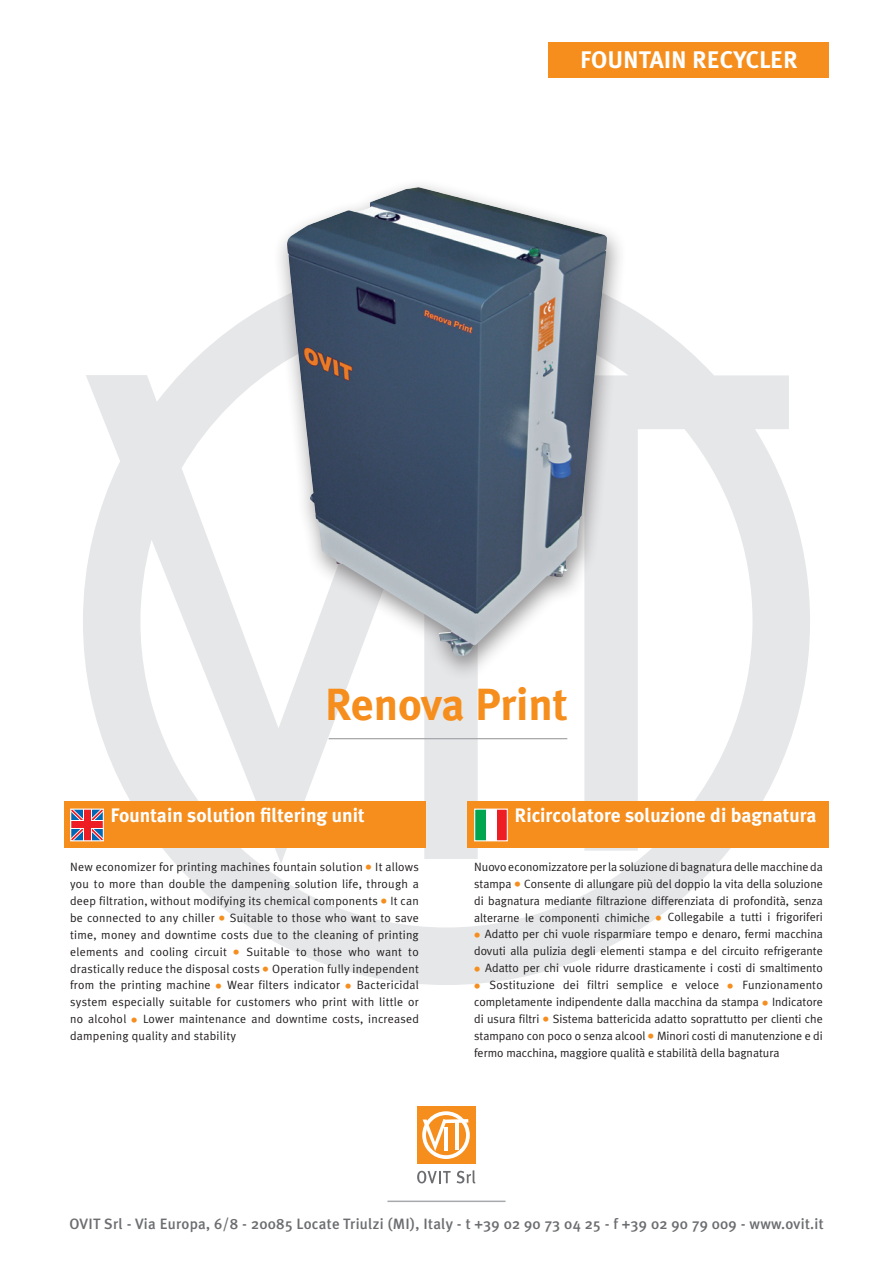
<style>
.page{position:relative;width:893px;height:1263px;background:#fff}
.page>*{position:absolute;margin:0;border:0;box-sizing:border-box;transform-origin:0 0}
.t1{font:700 45px "Meta Plus";color:#f68e1e}
.t2{font:700 24px "Meta Plus";color:#fff}
.t3{font:700 19.5px "Meta Plus";color:#fff}
.t4{font:500 15px "Meta Plus";letter-spacing:.02em;color:#6c6d70}
.t5{font:12px/17px "Meta Plus Normal";color:#231f20;text-align:justify}
.s1{font-family:"Times";font-size:18px;color:#f68e1e}
</style>
<div class="page">
<svg style="left:83px;top:304px;width:727px;height:681px"></svg>
<div style="left:549px;top:43px;width:280px;height:35px;background:#f68e1e"></div>
<hr style="left:329px;top:738px;width:238px;height:1px;background:#a8a9ad">
<hr style="left:387px;top:1200px;width:118px;height:2px;background:#a8a9ad">
<div style="left:417px;top:1106px;width:59px;height:57px;background:#f68e1e"></div>
<svg style="left:422px;top:1111px;width:48px;height:48px"></svg>
<div style="left:426px;top:1115px;width:40px;height:40px;background:#f68e1e;border-radius:50%"></div>
<svg style="left:423px;top:1119px;width:45px;height:32px"></svg>
<svg style="left:417px;top:1171px;width:34px;height:12px"></svg>
<svg style="left:457px;top:1170px;width:18px;height:13px"></svg>
<div style="left:270px;top:175px;width:356px;height:505px;background:#231f20;opacity:.5"></div>
<img style="left:287px;top:187px;width:320px;height:469px">
<div style="left:468px;top:801px;width:361px;height:47px;background:#f68e1e"></div>
<div style="left:64px;top:801px;width:361px;height:47px;background:#f68e1e"></div>
<div style="left:475px;top:809px;width:32px;height:32px;background:#ee1d23"></div>
<div style="left:475px;top:809px;width:15px;height:32px;background:#00a54f"></div>
<div style="left:486px;top:809px;width:10px;height:32px;background:#fff"></div>
<div style="left:474px;top:808px;width:34px;height:33px;border:1px solid #fff"></div>
<svg style="left:70px;top:810px;width:34px;height:32px"></svg>
<svg style="left:83px;top:810px;width:8px;height:29px"></svg>
<div style="left:70px;top:820px;width:34px;height:9px;background:#ee1d23"></div>
<div style="left:84px;top:809px;width:6px;height:32px;background:#ee1d23"></div>
<div style="left:70px;top:808px;width:34px;height:33px;border:1px solid #fff"></div>
<h2 class="t2" style="left:580px;top:46px;width:219px">FOUNTAIN RECYCLER</h2>
<h1 class="t1" style="left:325px;top:678px;width:244px">Renova Print</h1>
<h3 class="t3" style="left:111px;top:804px;width:255px">Fountain solution filtering unit</h3>
<p class="t5" style="left:70px;top:858px;width:350px">New economizer for printing machines fountain solution <span class="s1">•</span> It allows you to more than double the dampening solution life, through a deep filtration, without modifying its chemical components <span class="s1">•</span> It can be connected to any chiller <span class="s1">•</span> Suitable to those who want to save time, money and downtime costs due to the cleaning of printing elements and cooling circuit <span class="s1">•</span> Suitable to those who want to drastically reduce the disposal costs <span class="s1">•</span> Operation fully independent from the printing machine <span class="s1">•</span> Wear filters indicator <span class="s1">•</span> Bactericidal system especially suitable for customers who print with little or no alcohol <span class="s1">•</span> Lower maintenance and downtime costs, increased dampening quality and stability</p>
<h3 class="t3" style="left:514px;top:804px;width:303px">Ricircolatore soluzione di bagnatura</h3>
<p class="t5" style="left:474px;top:858px;width:350px">Nuovo economizzatore per la soluzione di bagnatura delle macchine da stampa <span class="s1">•</span> Consente di allungare più del doppio la vita della soluzione di bagnatura mediante filtrazione differenziata di profondità, senza alterarne le componenti chimiche <span class="s1">•</span> Collegabile a tutti i frigoriferi</p>
<p class="t5" style="left:474px;top:926px;width:350px"><span class="s1">•</span> Adatto per chi vuole risparmiare tempo e denaro, fermi macchina dovuti alla pulizia degli elementi stampa e del circuito refrigerante</p>
<p class="t5" style="left:474px;top:959px;width:350px"><span class="s1">•</span> Adatto per chi vuole ridurre drasticamente i costi di smaltimento</p>
<p class="t5" style="left:474px;top:976px;width:350px"><span class="s1">•</span> Sostituzione dei filtri semplice e veloce <span class="s1">•</span> Funzionamento completamente indipendente dalla macchina da stampa <span class="s1">•</span> Indicatore di usura filtri <span class="s1">•</span> Sistema battericida adatto soprattutto per clienti che stampano con poco o senza alcool <span class="s1">•</span> Minori costi di manutenzione e di fermo macchina, maggiore qualità e stabilità della bagnatura</p>
<p class="t4" style="left:69px;top:1215px;width:756px">OVIT Srl - Via Europa, 6/8 - 20085 Locate Triulzi (MI), Italy - t +39 02 90 73 04 25 - f +39 02 90 79 009 - www.ovit.it</p>
</div>
